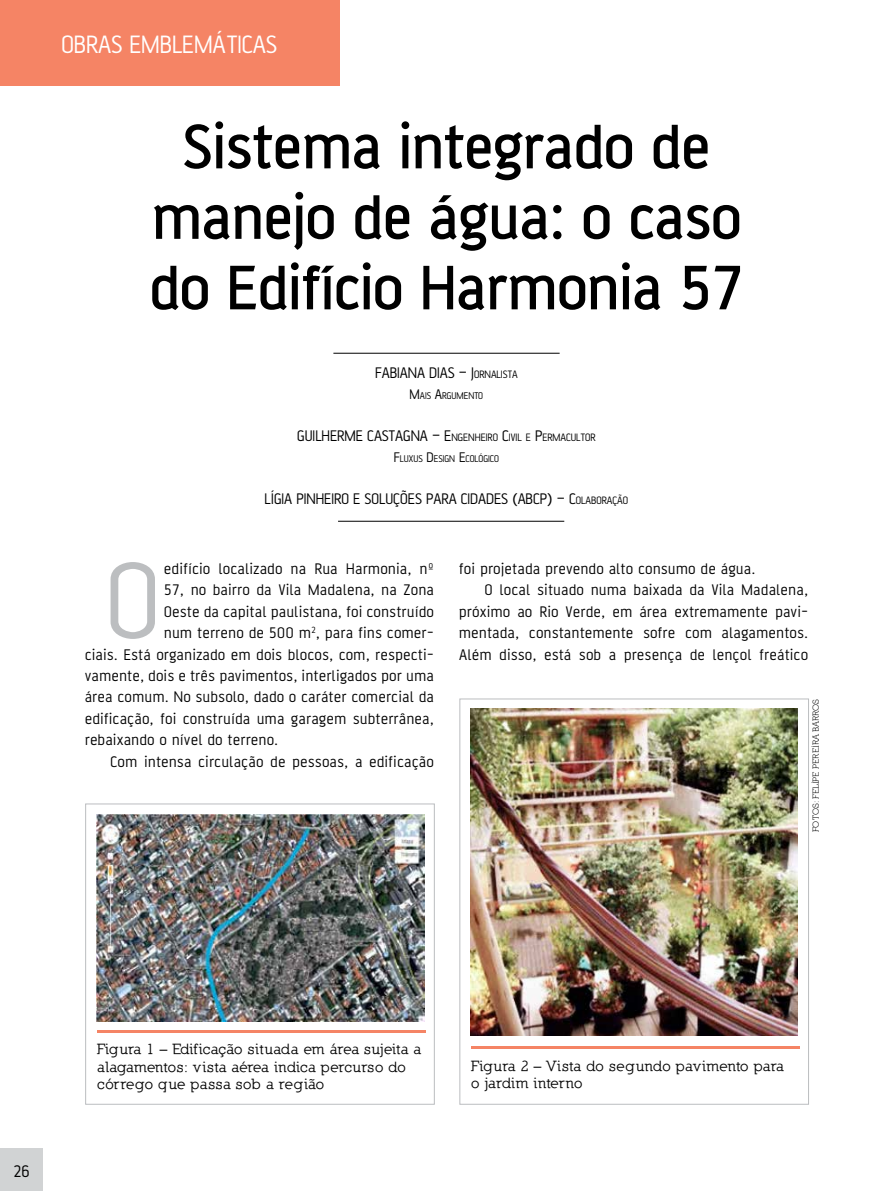
<style>
.page{position:relative;width:893px;height:1191px;background:#fff}
.page>*{position:absolute;margin:0;border:0;box-sizing:border-box;transform-origin:0 0}
.t1{font:116.25px "AF Battersea";color:#bcbec0}
.t2{font:500 67.5px/70.5px "AF Battersea";color:#000;text-align:center}
.t3{font:27px "AF Battersea";color:#fff}
.t4{font:18px "AF Battersea";color:#000}
.t5{font:16.5px "AF Battersea";letter-spacing:.04em;color:#000}
.t6{font:16.5px "AF Battersea";color:#000}
.t7{font:700 15px/17.2px "Nilland";letter-spacing:.02em;color:#000}
.t8{font:11.55px "AF Battersea";color:#000}
.t9{font:10.5px "AF Battersea";color:#000}
.t10{font:9px "Nilland";color:#000}
.s1{font-style:inherit}
.s2{font-size:11.55px}
.s3{font-size:15px}
.s4{font-size:16.5px}
</style>
<div class="page">
<div style="left:0;top:1148px;width:43px;height:43px;background:#d1d3d4"></div>
<div style="left:0;top:0;width:340px;height:85px;background:#f58465"></div>
<hr style="left:333px;top:353px;width:227px;height:1px;background:#000">
<hr style="left:338px;top:521px;width:226px;height:1px;background:#000">
<div style="left:85px;top:804px;width:349px;height:300px;border:1px solid #bbbdc0"></div>
<svg style="left:97px;top:1030px;width:328px;height:2px"></svg>
<img style="left:97px;top:815px;width:327px;height:206px">
<div style="left:460px;top:699px;width:349px;height:405px;border:1px solid #bbbdc0"></div>
<svg style="left:471px;top:1046px;width:328px;height:2px"></svg>
<img style="left:471px;top:709px;width:327px;height:326px">
<h3 class="t3" style="left:61px;top:30px;width:217px">obras emblemáticas</h3>
<h2 class="t2" style="left:150px;top:112px;width:595px">Sistema integrado de manejo de água: o caso do Edifício Harmonia 57</h2>
<p class="t6" style="left:375px;top:364px;width:144px">Fabiana Dias – <span class="s1">J</span><span class="s2">ORNALISTA</span></p>
<p class="t9" style="left:410px;top:390px;width:75px"><span class="s3">M</span>AIS <span class="s3">A</span>RGUMENTO</p>
<p class="t8" style="left:297px;top:431px;width:300px"><span class="s4">Guilherme Castagna –</span> <span class="s4">E</span>NGENHEIRO <span class="s4">C</span>IVIL E <span class="s4">P</span>ERMACULTOR</p>
<p class="t9" style="left:394px;top:453px;width:107px"><span class="s3">F</span>LUXUS <span class="s3">D</span>ESIGN <span class="s3">E</span>COLÓGICO</p>
<p class="t6" style="left:264px;top:490px;width:365px">Lígia Pinheiro e Soluções para Cidades (ABCP) – <span class="s1">C</span><span class="s2">OLABORAÇÃO</span></p>
<h1 class="t1" style="left:106px;top:539px;width:46px">O</h1>
<p class="t5" style="left:164px;top:559px;width:271px">edifício localizado na Rua Harmonia, nº</p>
<p class="t5" style="left:164px;top:581px;width:271px">57, no bairro da Vila Madalena, na Zona</p>
<p class="t5" style="left:164px;top:602px;width:271px">Oeste da capital paulistana, foi construído</p>
<p class="t5" style="left:164px;top:624px;width:271px">num terreno de 500 m<sup>2</sup>, para fins comer-</p>
<p class="t5" style="left:85px;top:645px;width:350px">ciais. Está organizado em dois blocos, com, respecti-</p>
<p class="t5" style="left:85px;top:667px;width:350px">vamente, dois e três pavimentos, interligados por uma</p>
<p class="t5" style="left:85px;top:688px;width:350px">área comum. No subsolo, dado o caráter comercial da</p>
<p class="t5" style="left:85px;top:710px;width:350px">edificação, foi construída uma garagem subterrânea,</p>
<p class="t5" style="left:85px;top:731px;width:194px">rebaixando o nível do terreno.</p>
<p class="t5" style="left:111px;top:753px;width:325px">Com intensa circulação de pessoas, a edificação</p>
<p class="t5" style="left:459px;top:559px;width:297px">foi projetada prevendo alto consumo de água.</p>
<p class="t5" style="left:485px;top:581px;width:325px">O local situado numa baixada da Vila Madalena,</p>
<p class="t5" style="left:459px;top:602px;width:350px">próximo ao Rio Verde, em área extremamente pavi-</p>
<p class="t5" style="left:459px;top:624px;width:350px">mentada, constantemente sofre com alagamentos.</p>
<p class="t5" style="left:459px;top:645px;width:350px">Além disso, está sob a presença de lençol freático</p>
<p class="t10" style="left:810px;top:832px;width:135px;rotate:-90deg">Fotos: Felipe Pereira Barros</p>
<p class="t4" style="left:13px;top:1161px;width:18px">26</p>
<p class="t7" style="left:97px;top:1040px;width:326px">Figura 1 – Edificação situada em área sujeita a alagamentos: vista aérea indica percurso do córrego que passa sob a região</p>
<p class="t7" style="left:471px;top:1057px;width:314px">Figura 2 – Vista do segundo pavimento para o jardim interno</p>
</div>
